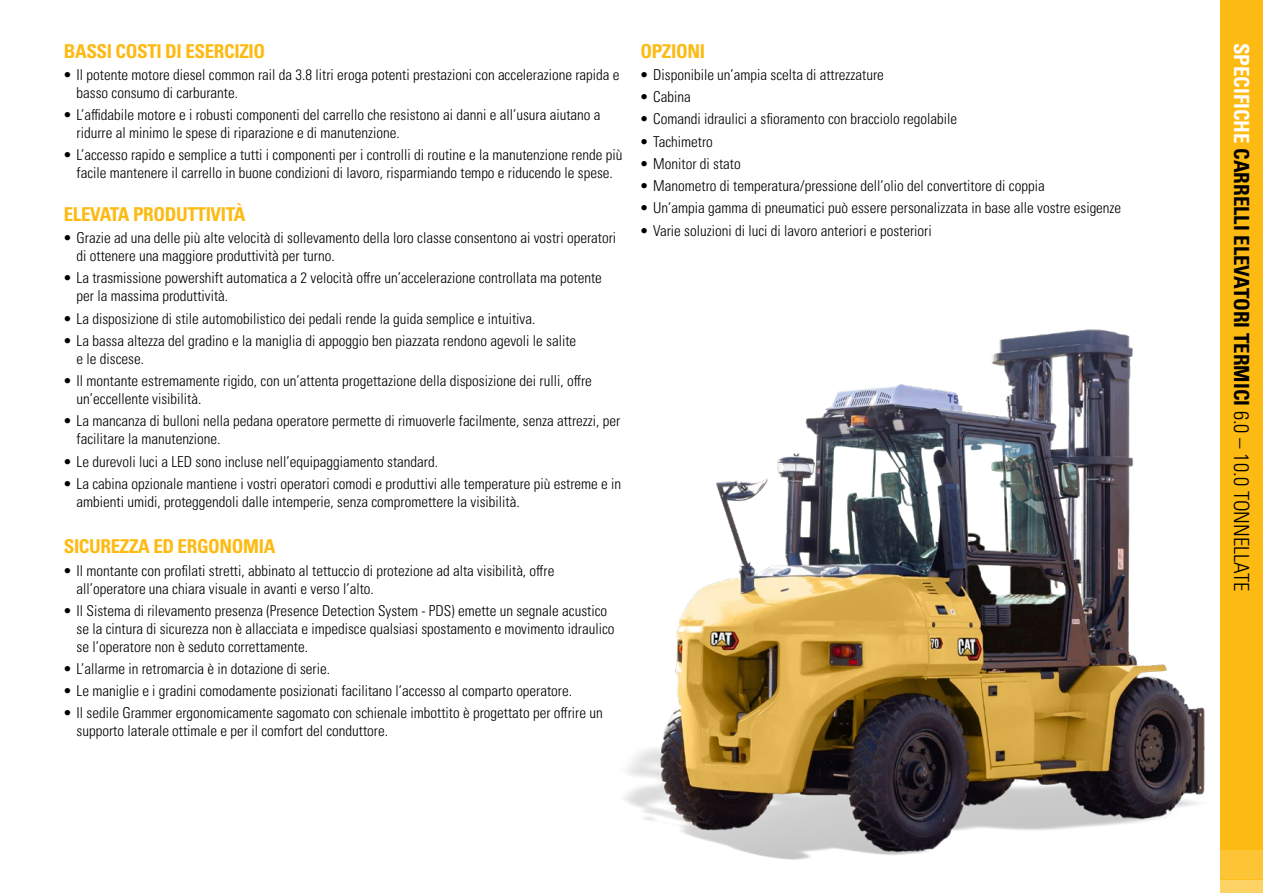
<style>
.page{position:relative;width:1263px;height:893px;background:#fff}
.page>*{position:absolute;margin:0;border:0;box-sizing:border-box;transform-origin:0 0}
.t1{font:20.85px "Univers LTCYR 67 Bold Cond";color:#000}
.t2{font:19.05px "Univers LTCYR 67 Bold Cond";letter-spacing:-.02em;color:#fdba12}
.t3{font:15px/18px "Univers LTCYR 47 Light Cond";color:#000}
.s1{color:#fff}
.s2{font-family:"Univers LTCYR 47 Light Cond"}
</style>
<div class="page">
<div style="left:1220px;top:0;width:43px;height:849px;background:#fdba12"></div>
<div style="left:1220px;top:849px;width:43px;height:30px;background:#fdc436"></div>
<div style="left:1220px;top:879px;width:43px;height:14px;background:#fdd265"></div>
<img style="left:624px;top:329px;width:608px;height:531px">
<p class="t2" style="left:64px;top:39px;width:203px">BASSI COSTI DI ESERCIZIO</p>
<p class="t3" style="left:77px;top:65px;width:544px;text-indent:-13px">• Il potente motore diesel common rail da 3.8 litri eroga potenti prestazioni con accelerazione rapida e basso consumo di carburante.</p>
<p class="t3" style="left:77px;top:105px;width:525px;text-indent:-13px">• L’affidabile motore e i robusti componenti del carrello che resistono ai danni e all’usura aiutano a ridurre al minimo le spese di riparazione e di manutenzione.</p>
<p class="t3" style="left:64px;top:145px;width:560px;text-align:center">• L’accesso rapido e semplice a tutti i componenti per i controlli di routine e la manutenzione rende più facile mantenere il carrello in buone condizioni di lavoro, risparmiando tempo e riducendo le spese.</p>
<p class="t2" style="left:64px;top:202px;width:183px">ELEVATA PRODUTTIVITÀ</p>
<p class="t3" style="left:77px;top:228px;width:541px;text-indent:-13px">• Grazie ad una delle più alte velocità di sollevamento della loro classe consentono ai vostri operatori di ottenere una maggiore produttività per turno.</p>
<p class="t3" style="left:77px;top:268px;width:527px;text-indent:-13px">• La trasmissione powershift automatica a 2 velocità offre un’accelerazione controllata ma potente per la massima produttività.</p>
<p class="t3" style="left:64px;top:308px;width:473px">• La disposizione di stile automobilistico dei pedali rende la guida semplice e intuitiva.</p>
<p class="t3" style="left:77px;top:331px;width:501px;text-indent:-13px">• La bassa altezza del gradino e la maniglia di appoggio ben piazzata rendono agevoli le salite e le discese.</p>
<p class="t3" style="left:77px;top:371px;width:517px;text-indent:-13px">• Il montante estremamente rigido, con un’attenta progettazione della disposizione dei rulli, offre un’eccellente visibilità.</p>
<p class="t3" style="left:77px;top:411px;width:545px;text-indent:-13px">• La mancanza di bulloni nella pedana operatore permette di rimuoverle facilmente, senza attrezzi, per facilitare la manutenzione.</p>
<p class="t3" style="left:64px;top:451px;width:376px">• Le durevoli luci a LED sono incluse nell’equipaggiamento standard.</p>
<p class="t3" style="left:77px;top:474px;width:546px;text-indent:-13px">• La cabina opzionale mantiene i vostri operatori comodi e produttivi alle temperature più estreme e in ambienti umidi, proteggendoli dalle intemperie, senza compromettere la visibilità.</p>
<p class="t2" style="left:64px;top:535px;width:213px">SICUREZZA ED ERGONOMIA</p>
<p class="t3" style="left:77px;top:560px;width:479px;text-indent:-13px">• Il montante con profilati stretti, abbinato al tettuccio di protezione ad alta visibilità, offre all’operatore una chiara visuale in avanti e verso l’alto.</p>
<p class="t3" style="left:77px;top:601px;width:540px;text-indent:-13px">• Il Sistema di rilevamento presenza (Presence Detection System - PDS) emette un segnale acustico se la cintura di sicurezza non è allacciata e impedisce qualsiasi spostamento e movimento idraulico se l’operatore non è seduto correttamente.</p>
<p class="t3" style="left:64px;top:659px;width:268px">• L’allarme in retromarcia è in dotazione di serie.</p>
<p class="t3" style="left:64px;top:681px;width:510px">• Le maniglie e i gradini comodamente posizionati facilitano l’accesso al comparto operatore.</p>
<p class="t3" style="left:77px;top:703px;width:528px;text-indent:-13px">• Il sedile Grammer ergonomicamente sagomato con schienale imbottito è progettato per offrire un supporto laterale ottimale e per il comfort del conduttore.</p>
<p class="t2" style="left:640px;top:39px;width:66px">OPZIONI</p>
<p class="t3" style="left:640px;top:65px;width:245px">• Disponibile un’ampia scelta di attrezzature</p>
<p class="t3" style="left:640px;top:87px;width:52px">• Cabina</p>
<p class="t3" style="left:640px;top:109px;width:318px">• Comandi idraulici a sfioramento con bracciolo regolabile</p>
<p class="t3" style="left:640px;top:132px;width:74px">• Tachimetro</p>
<p class="t3" style="left:640px;top:154px;width:102px">• Monitor di stato</p>
<p class="t3" style="left:640px;top:176px;width:406px">• Manometro di temperatura/pressione dell’olio del convertitore di coppia</p>
<p class="t3" style="left:640px;top:198px;width:482px">• Un’ampia gamma di pneumatici può essere personalizzata in base alle vostre esigenze</p>
<p class="t3" style="left:640px;top:221px;width:293px">• Varie soluzioni di luci di lavoro anteriori e posteriori</p>
<h1 class="t1" style="left:1254px;top:43px;width:550px;rotate:90deg"><span class="s1">SPECIFICHE</span> CARRELLI ELEVATORI TERMICI <span class="s2">6.0 – 10.0 TONNELLATE</span></h1>
</div>
